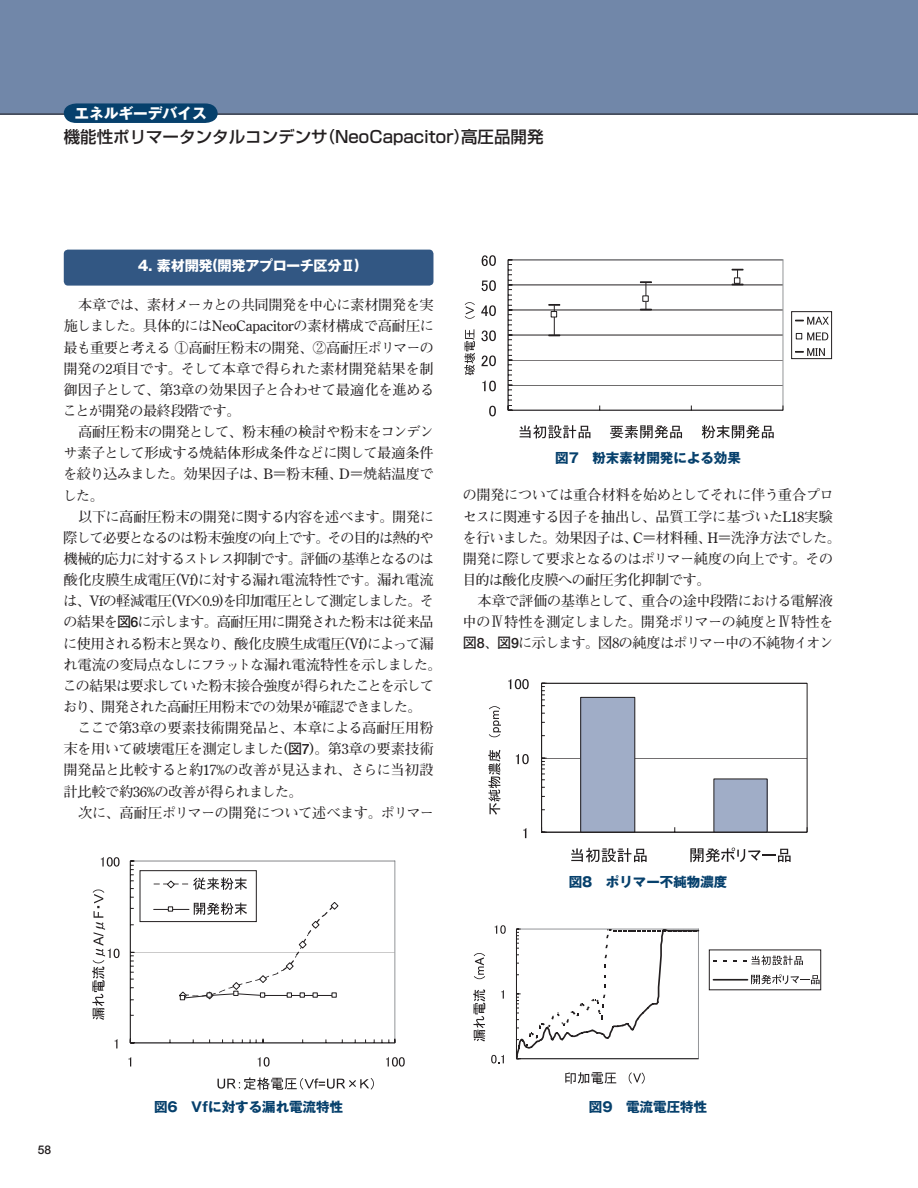
<style>
.page{position:relative;width:918px;height:1188px;background:#fff}
.page>*{position:absolute;margin:0;border:0;box-sizing:border-box;transform-origin:0 0}
.t1{font:500 16.5px "Shin Go";color:#231f20}
.t2{font:700 14.7px "Gothic MB101";color:#fff}
.t3{font:700 14.25px/21.1px "Futo Min A101";letter-spacing:-.035em;color:#231f20}
.t4{font:700 14.25px "Gothic MB101";letter-spacing:-.035em;color:#fff}
.t5{font:700 13.5px "Gothic MB101";color:#06406c}
.t6{font:700 12px "Futo Go B101";color:#231f20}
.s1{font-family:"Futo Go B101"}
</style>
<div class="page">
<div style="left:0;top:0;width:917px;height:114px;background:#7187a9"></div>
<svg style="left:64px;top:103px;width:154px;height:20px;background:#0e4671"></svg>
<svg style="left:917px;top:0;width:1px;height:114px"></svg>
<div style="left:64px;top:250px;width:369px;height:36px;background:#325783"></div>
<hr style="left:130px;top:1042px;width:265px;height:1px;background:#939598">
<hr style="left:394px;top:861px;width:1px;height:182px;background:#939598">
<svg style="left:389px;top:1039px;width:7px;height:4px"></svg>
<svg style="left:250px;top:1039px;width:7px;height:4px"></svg>
<hr style="left:130px;top:1043px;width:265px;height:1px;background:#231f20">
<hr style="left:130px;top:861px;width:1px;height:182px;background:#231f20">
<svg style="left:101px;top:857px;width:19px;height:10px"></svg>
<svg style="left:128px;top:1057px;width:3px;height:10px"></svg>
<svg style="left:258px;top:1057px;width:12px;height:10px"></svg>
<svg style="left:386px;top:1057px;width:19px;height:10px"></svg>
<svg style="left:130px;top:861px;width:265px;height:140px"></svg>
<svg style="left:218px;top:1077px;width:156px;height:13px"></svg>
<svg style="left:92px;top:890px;width:28px;height:130px"></svg>
<hr style="left:508px;top:385px;width:275px;height:1px;background:#231f20">
<hr style="left:508px;top:360px;width:275px;height:1px;background:#231f20">
<hr style="left:508px;top:335px;width:275px;height:1px;background:#231f20">
<hr style="left:508px;top:310px;width:275px;height:1px;background:#231f20">
<hr style="left:508px;top:285px;width:275px;height:1px;background:#231f20">
<hr style="left:508px;top:260px;width:275px;height:1px;background:#231f20">
<hr style="left:508px;top:259px;width:275px;height:1px;background:#939598">
<hr style="left:783px;top:260px;width:1px;height:150px;background:#939598">
<hr style="left:508px;top:410px;width:275px;height:1px;background:#231f20">
<svg style="left:508px;top:260px;width:5px;height:150px"></svg>
<hr style="left:554px;top:305px;width:1px;height:31px;background:#231f20">
<svg style="left:548px;top:304px;width:12px;height:13px"></svg>
<svg style="left:640px;top:281px;width:12px;height:29px"></svg>
<svg style="left:732px;top:269px;width:11px;height:16px"></svg>
<svg style="left:489px;top:406px;width:7px;height:10px"></svg>
<svg style="left:482px;top:381px;width:14px;height:10px"></svg>
<svg style="left:482px;top:355px;width:14px;height:11px"></svg>
<svg style="left:481px;top:330px;width:15px;height:11px"></svg>
<svg style="left:481px;top:305px;width:15px;height:11px"></svg>
<svg style="left:482px;top:280px;width:14px;height:11px"></svg>
<svg style="left:482px;top:255px;width:14px;height:11px"></svg>
<svg style="left:520px;top:425px;width:70px;height:13px"></svg>
<svg style="left:610px;top:425px;width:72px;height:13px"></svg>
<svg style="left:702px;top:425px;width:72px;height:13px"></svg>
<svg style="left:464px;top:329px;width:11px;height:46px"></svg>
<svg style="left:465px;top:302px;width:10px;height:17px"></svg>
<div style="left:791px;top:311px;width:41px;height:48px;border:1px solid #231f20"></div>
<svg style="left:795px;top:317px;width:34px;height:8px"></svg>
<svg style="left:796px;top:332px;width:32px;height:8px"></svg>
<svg style="left:795px;top:348px;width:30px;height:8px"></svg>
<hr style="left:542px;top:758px;width:265px;height:1px;background:#231f20">
<hr style="left:807px;top:683px;width:1px;height:149px;background:#231f20">
<hr style="left:542px;top:683px;width:265px;height:1px;background:#231f20">
<div style="left:581px;top:697px;width:54px;height:135px;background:#a0adc7"></div>
<div style="left:580px;top:697px;width:55px;height:136px;border:1px solid #231f20"></div>
<div style="left:714px;top:779px;width:53px;height:53px;background:#a0adc7"></div>
<div style="left:713px;top:779px;width:55px;height:54px;border:1px solid #231f20"></div>
<hr style="left:542px;top:832px;width:265px;height:1px;background:#231f20">
<svg style="left:542px;top:684px;width:3px;height:22px"></svg>
<svg style="left:542px;top:758px;width:5px;height:23px"></svg>
<hr style="left:541px;top:683px;width:1px;height:149px;background:#231f20">
<svg style="left:523px;top:828px;width:3px;height:10px"></svg>
<svg style="left:516px;top:754px;width:13px;height:10px"></svg>
<svg style="left:508px;top:679px;width:21px;height:10px"></svg>
<svg style="left:571px;top:848px;width:76px;height:14px"></svg>
<svg style="left:690px;top:848px;width:101px;height:14px"></svg>
<svg style="left:488px;top:750px;width:13px;height:65px"></svg>
<svg style="left:489px;top:706px;width:12px;height:31px"></svg>
<hr style="left:698px;top:929px;width:1px;height:130px;background:#939598">
<svg style="left:516px;top:929px;width:182px;height:130px"></svg>
<svg style="left:491px;top:1055px;width:13px;height:8px"></svg>
<svg style="left:501px;top:990px;width:3px;height:9px"></svg>
<svg style="left:495px;top:925px;width:11px;height:9px"></svg>
<svg style="left:565px;top:1072px;width:51px;height:12px"></svg>
<svg style="left:629px;top:1072px;width:16px;height:12px"></svg>
<svg style="left:473px;top:990px;width:12px;height:51px"></svg>
<svg style="left:474px;top:953px;width:11px;height:26px"></svg>
<svg style="left:743px;top:955px;width:60px;height:10px"></svg>
<hr style="left:713px;top:979px;width:35px;height:2px;background:#231f20">
<svg style="left:751px;top:974px;width:69px;height:10px"></svg>
<p class="t2" style="left:74px;top:103px;width:134px">エネルギーデバイス</p>
<p class="t1" style="left:64px;top:126px;width:481px">機能性ポリマータンタルコンデンサ(NeoCapacitor)高圧品開発</p>
<p class="t4" style="left:138px;top:256px;width:223px">4. 素材開発(開発アプローチ区分Ⅱ)</p>
<p class="t3" style="left:63px;top:295px;width:380px">　本章では、素材メーカとの共同開発を中心に素材開発を実施しました。具体的にはNeoCapacitorの素材構成で高耐圧に最も重要と考える ①高耐圧粉末の開発、②高耐圧ポリマーの開発の2項目です。そして本章で得られた素材開発結果を制御因子として、第3章の効果因子と合わせて最適化を進めることが開発の最終段階です。<br>　高耐圧粉末の開発として、粉末種の検討や粉末をコンデンサ素子として形成する焼結体形成条件などに関して最適条件を絞り込みました。効果因子は、B＝粉末種、D＝焼結温度でした。<br>　以下に高耐圧粉末の開発に関する内容を述べます。開発に際して必要となるのは粉末強度の向上です。その目的は熱的や機械的応力に対するストレス抑制です。評価の基準となるのは酸化皮膜生成電圧(Vf)に対する漏れ電流特性です。漏れ電流は、Vfの軽減電圧(Vf×0.9)を印加電圧として測定しました。その結果を<span class="s1">図6</span>に示します。高耐圧用に開発された粉末は従来品に使用される粉末と異なり、酸化皮膜生成電圧(Vf)によって漏れ電流の変局点なしにフラットな漏れ電流特性を示しました。この結果は要求していた粉末接合強度が得られたことを示しており、開発された高耐圧用粉末での効果が確認できました。<br>　ここで第3章の要素技術開発品と、本章による高耐圧用粉末を用いて破壊電圧を測定しました(<span class="s1">図7</span>)。第3章の要素技術開発品と比較すると約17%の改善が見込まれ、さらに当初設計比較で約36%の改善が得られました。<br>　次に、高耐圧ポリマーの開発について述べます。ポリマー</p>
<p class="t5" style="left:555px;top:448px;width:187px">図7　粉末素材開発による効果</p>
<p class="t3" style="left:462px;top:485px;width:380px">の開発については重合材料を始めとしてそれに伴う重合プロセスに関連する因子を抽出し、品質工学に基づいたL18実験を行いました。効果因子は、C＝材料種、H＝洗浄方法でした。開発に際して要求となるのはポリマー純度の向上です。その目的は酸化皮膜への耐圧劣化抑制です。<br>　本章で評価の基準として、重合の途中段階における電解液中のⅣ特性を測定しました。開発ポリマーの純度とⅣ特性を<span class="s1">図8</span>、<span class="s1">図9</span>に示します。図8の純度はポリマー中の不純物イオン</p>
<p class="t5" style="left:569px;top:873px;width:160px">図8　ポリマー不純物濃度</p>
<p class="t6" style="left:38px;top:1143px;width:15px">58</p>
<p class="t5" style="left:154px;top:1098px;width:191px">図6　Vfに対する漏れ電流特性</p>
<p class="t5" style="left:589px;top:1098px;width:120px">図9　電流電圧特性</p>
</div>
